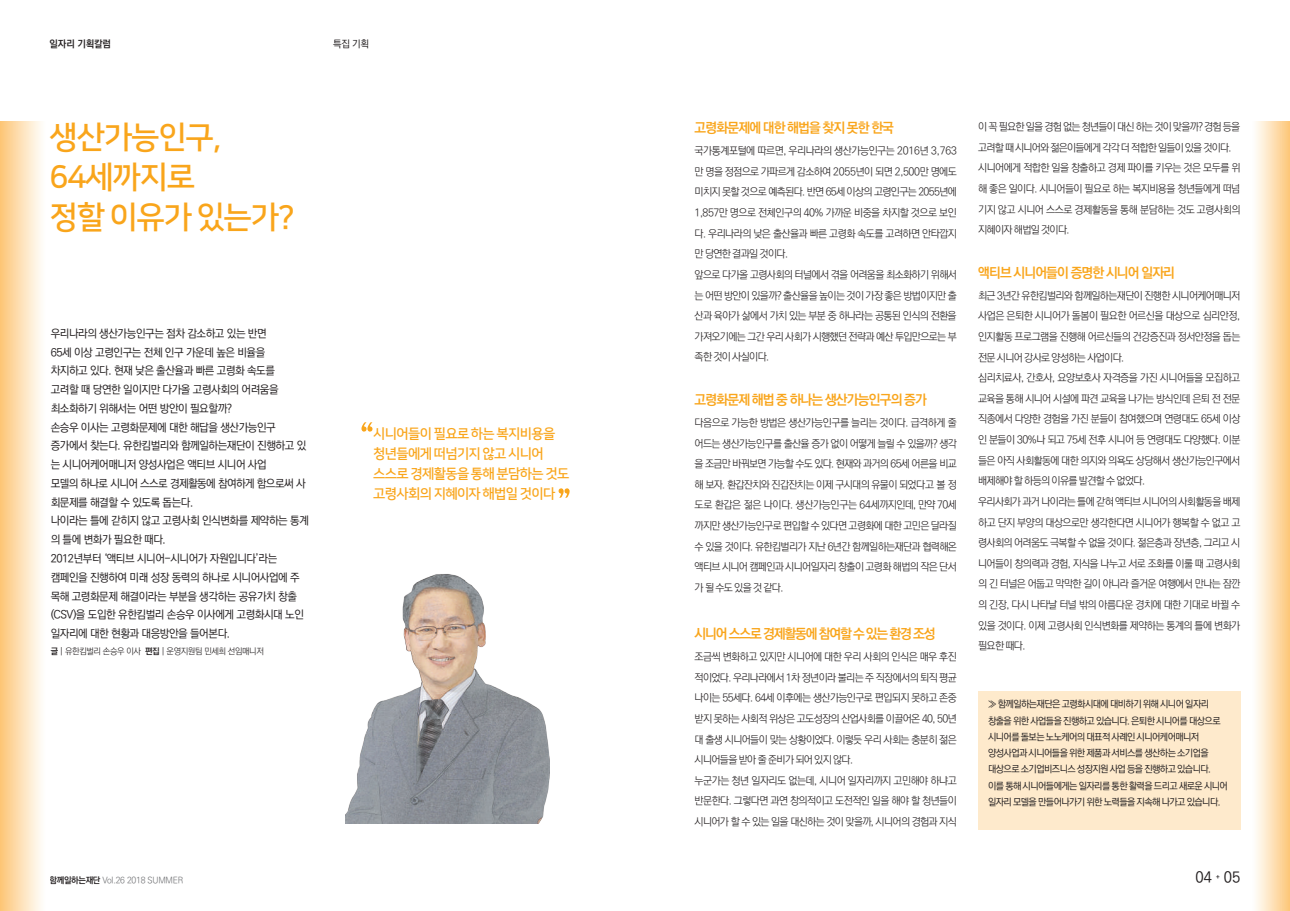
<style>
.page{position:relative;width:1290px;height:911px;background:#fff}
.page>*{position:absolute;margin:0;border:0;box-sizing:border-box;transform-origin:0 0}
.t1{font:31.25px/40px "Nanum Square OTFB";letter-spacing:-.04em;color:#f9a51b}
.t2{font:500 15px "Ko Pub Dotum";color:#231f20}
.t3{font:13.75px/20px "Nanum Square OTFB";letter-spacing:-.045em;color:#f9a51b}
.t4{font:700 13.75px "Ko Pub Dotum";letter-spacing:-.06em;color:#f9a51b}
.t5{font:700 13.75px "Ko Pub Dotum";letter-spacing:-.08em;color:#f9a51b}
.t6{font:500 11.25px/18.8px "Ko Pub Dotum";letter-spacing:-.04em;color:#231f20}
.t7{font:300 10.62px/20.6px "Ko Pub Dotum";letter-spacing:-.06em;color:#231f20}
.t8{font:700 10px "Ko Pub Dotum";letter-spacing:-.01em;color:#231f20}
.t9{font:500 10px "Ko Pub Dotum";color:#231f20}
.t10{font:500 9.75px/16.2px "Ko Pub Dotum";letter-spacing:-.06em;color:#231f20}
.t11{font:300 8.75px "Ko Pub Dotum";letter-spacing:-.04em;color:#231f20}
.t12{font:300 8.75px "Ko Pub Dotum";letter-spacing:-.03em;color:#6c6d70}
.t13{font:700 6.25px "Ko Pub Dotum";color:#231f20}
.s1{font-weight:700}
.s2{font-weight:700;color:#231f20}
</style>
<div class="page">
<div style="left:1240px;top:121px;width:50px;height:790px;background:linear-gradient(to right,#fff,#fdcc84)"></div>
<div style="left:0;top:121px;width:50px;height:790px;background:linear-gradient(to right,#fdc779,#fff)"></div>
<svg style="left:361px;top:422px;width:12px;height:10px"></svg>
<svg style="left:558px;top:488px;width:12px;height:9px"></svg>
<div style="left:978px;top:691px;width:262px;height:139px;background:#feeacc"></div>
<img style="left:345px;top:574px;width:204px;height:249px">
<p class="t8" style="left:50px;top:39px;width:63px">일자리 기획칼럼</p>
<p class="t9" style="left:333px;top:39px;width:37px">특집 기획</p>
<h1 class="t1" style="left:50px;top:117px;width:247px">생산가능인구,<br>64세까지로<br>정할 이유가 있는가?</h1>
<p class="t6" style="left:51px;top:324px;width:260px">우리나라의 생산가능인구는 점차 감소하고 있는 반면<br>65세 이상 고령인구는 전체 인구 가운데 높은 비율을<br>차지하고 있다. 현재 낮은 출산율과 빠른 고령화 속도를<br>고려할 때 당연한 일이지만 다가올 고령사회의 어려움을 최소화하기 위해서는 어떤 방안이 필요할까?<br>손승우 이사는 고령화문제에 대한 해답을 생산가능인구 증가에서 찾는다. 유한킴벌리와 함께일하는재단이 진행하고 있 는 시니어케어매니저 양성사업은 액티브 시니어 사업<br>모델의 하나로 시니어 스스로 경제활동에 참여하게 함으로써 사 회문제를 해결할 수 있도록 돕는다.<br>나이라는 틀에 갇히지 않고 고령사회 인식변화를 제약하는 통계 의 틀에 변화가 필요한 때다.<br>2012년부터 ‘액티브 시니어-시니어가 자원입니다’라는 캠페인을 진행하여 미래 성장 동력의 하나로 시니어사업에 주 목해 고령화문제 해결이라는 부분을 생각하는 공유가치 창출 (CSV)을 도입한 유한킴벌리 손승우 이사에게 고령화시대 노인 일자리에 대한 현황과 대응방안을 들어본다.</p>
<p class="t11" style="left:51px;top:646px;width:215px"><span class="s1">글</span> | 유한킴벌리 손승우 이사 <span class="s1">편집</span> | 운영지원팀 민세희 선임매니저</p>
<p class="t3" style="left:373px;top:424px;width:198px">시니어들이 필요로 하는 복지비용을 청년들에게 떠넘기지 않고 시니어 스스로 경제활동을 통해 분담하는 것도 고령사회의 지혜이자 해법일 것이다</p>
<p class="t4" style="left:694px;top:121px;width:201px">고령화문제에 대한 해법을 찾지 못한 한국</p>
<p class="t7" style="left:694px;top:141px;width:264px">국가통계포털에 따르면, 우리나라의 생산가능인구는 2016년 3,763 만 명을 정점으로 가파르게 감소하여 2055년이 되면 2,500만 명에도 미치지 못할 것으로 예측된다. 반면 65세 이상의 고령인구는 2055년에<br>1,857만 명으로 전체인구의 40% 가까운 비중을 차지할 것으로 보인 다. 우리나라의 낮은 출산율과 빠른 고령화 속도를 고려하면 안타깝지 만 당연한 결과일 것이다.<br>앞으로 다가올 고령사회의 터널에서 겪을 어려움을 최소화하기 위해서 는 어떤 방안이 있을까? 출산율을 높이는 것이 가장 좋은 방법이지만 출 산과 육아가 삶에서 가치 있는 부분 중 하나라는 공통된 인식의 전환을 가져오기에는 그간 우리 사회가 시행했던 전략과 예산 투입만으로는 부 족한 것이 사실이다.</p>
<p class="t4" style="left:694px;top:393px;width:234px">고령화문제 해법 중 하나는 생산가능인구의 증가</p>
<p class="t7" style="left:694px;top:413px;width:264px;text-align:justify">다음으로 가능한 방법은 생산가능인구를 늘리는 것이다. 급격하게 줄 어드는 생산가능인구를 출산율 증가 없이 어떻게 늘릴 수 있을까? 생각 을 조금만 바꿔보면 가능할 수도 있다. 현재와 과거의 65세 어른을 비교 해 보자. 환갑잔치와 진갑잔치는 이제 구시대의 유물이 되었다고 볼 정 도로 환갑은 젊은 나이다. 생산가능인구는 64세까지인데, 만약 70세 까지만 생산가능인구로 편입할 수 있다면 고령화에 대한 고민은 달라질 수 있을 것이다. 유한킴벌리가 지난 6년간 함께일하는재단과 협력해온 액티브 시니어 캠페인과 시니어일자리 창출이 고령화 해법의 작은 단서 가 될 수도 있을 것 같다.</p>
<p class="t5" style="left:694px;top:627px;width:242px">시니어 스스로 경제활동에 참여할 수 있는 환경 조성</p>
<p class="t7" style="left:694px;top:647px;width:264px">조금씩 변화하고 있지만 시니어에 대한 우리 사회의 인식은 매우 후진 적이었다. 우리나라에서 1차 정년이라 불리는 주 직장에서의 퇴직 평균 나이는 55세다. 64세 이후에는 생산가능인구로 편입되지 못하고 존중 받지 못하는 사회적 위상은 고도성장의 산업사회를 이끌어온 40, 50년 대 출생 시니어들이 맞는 상황이었다. 이렇듯 우리 사회는 충분히 젊은 시니어들을 받아 줄 준비가 되어 있지 않다.<br>누군가는 청년 일자리도 없는데, 시니어 일자리까지 고민해야 하냐고 반문한다. 그렇다면 과연 창의적이고 도전적인 일을 해야 할 청년들이 시니어가 할 수 있는 일을 대신하는 것이 맞을까, 시니어의 경험과 지식</p>
<p class="t7" style="left:978px;top:117px;width:264px">이 꼭 필요한 일을 경험 없는 청년들이 대신 하는 것이 맞을까? 경험 등을 고려할 때 시니어와 젊은이들에게 각각 더 적합한 일들이 있을 것이다. 시니어에게 적합한 일을 창출하고 경제 파이를 키우는 것은 모두를 위 해 좋은 일이다. 시니어들이 필요로 하는 복지비용을 청년들에게 떠넘 기지 않고 시니어 스스로 경제활동을 통해 분담하는 것도 고령사회의 지혜이자 해법일 것이다.</p>
<p class="t4" style="left:978px;top:266px;width:198px">액티브 시니어들이 증명한 시니어 일자리</p>
<p class="t7" style="left:978px;top:285px;width:264px">최근 3년간 유한킴벌리와 함께일하는재단이 진행한 시니어케어매니저 사업은 은퇴한 시니어가 돌봄이 필요한 어르신을 대상으로 심리안정, 인지활동 프로그램을 진행해 어르신들의 건강증진과 정서안정을 돕는 전문 시니어 강사로 양성하는 사업이다.<br>심리치료사, 간호사, 요양보호사 자격증을 가진 시니어들을 모집하고 교육을 통해 시니어 시설에 파견 교육을 나가는 방식인데 은퇴 전 전문 직종에서 다양한 경험을 가진 분들이 참여했으며 연령대도 65세 이상 인 분들이 30%나 되고 75세 전후 시니어 등 연령대도 다양했다. 이분 들은 아직 사회활동에 대한 의지와 의욕도 상당해서 생산가능인구에서 배제해야 할 하등의 이유를 발견할 수 없었다.<br>우리사회가 과거 나이라는 틀에 갇혀 액티브 시니어의 사회활동을 배제 하고 단지 부양의 대상으로만 생각한다면 시니어가 행복할 수 없고 고 령사회의 어려움도 극복할 수 없을 것이다. 젊은층과 장년층, 그리고 시 니어들이 창의력과 경험, 지식을 나누고 서로 조화를 이룰 때 고령사회 의 긴 터널은 어둡고 막막한 길이 아니라 즐거운 여행에서 만나는 잠깐 의 긴장, 다시 나타날 터널 밖의 아름다운 경치에 대한 기대로 바뀔 수 있을 것이다. 이제 고령사회 인식변화를 제약하는 통계의 틀에 변화가 필요한 때다.</p>
<p class="t10" style="left:988px;top:696px;width:241px">≫ 함께일하는재단은 고령화시대에 대비하기 위해 시니어 일자리 창출을 위한 사업들을 진행하고 있습니다. 은퇴한 시니어를 대상으로 시니어를 돌보는 노노케어의 대표적 사례인 시니어케어매니저 양성사업과 시니어들을 위한 제품과 서비스를 생산하는 소기업을 대상으로 소기업비즈니스 성장지원 사업 등을 진행하고 있습니다. 이를 통해 시니어들에게는 일자리를 통한 활력을 드리고 새로운 시니어 일자리 모델을 만들어나가기 위한 노력들을 지속해 나가고 있습니다.</p>
<p class="t12" style="left:50px;top:876px;width:135px"><span class="s2">함께일하는재단</span> Vol.26 2018 SUMMER</p>
<h2 class="t2" style="left:1224px;top:870px;width:18px">05</h2>
<h2 class="t2" style="left:1195px;top:870px;width:18px">04</h2>
<p class="t13" style="left:1216px;top:874px;width:5px">+</p>
</div>
